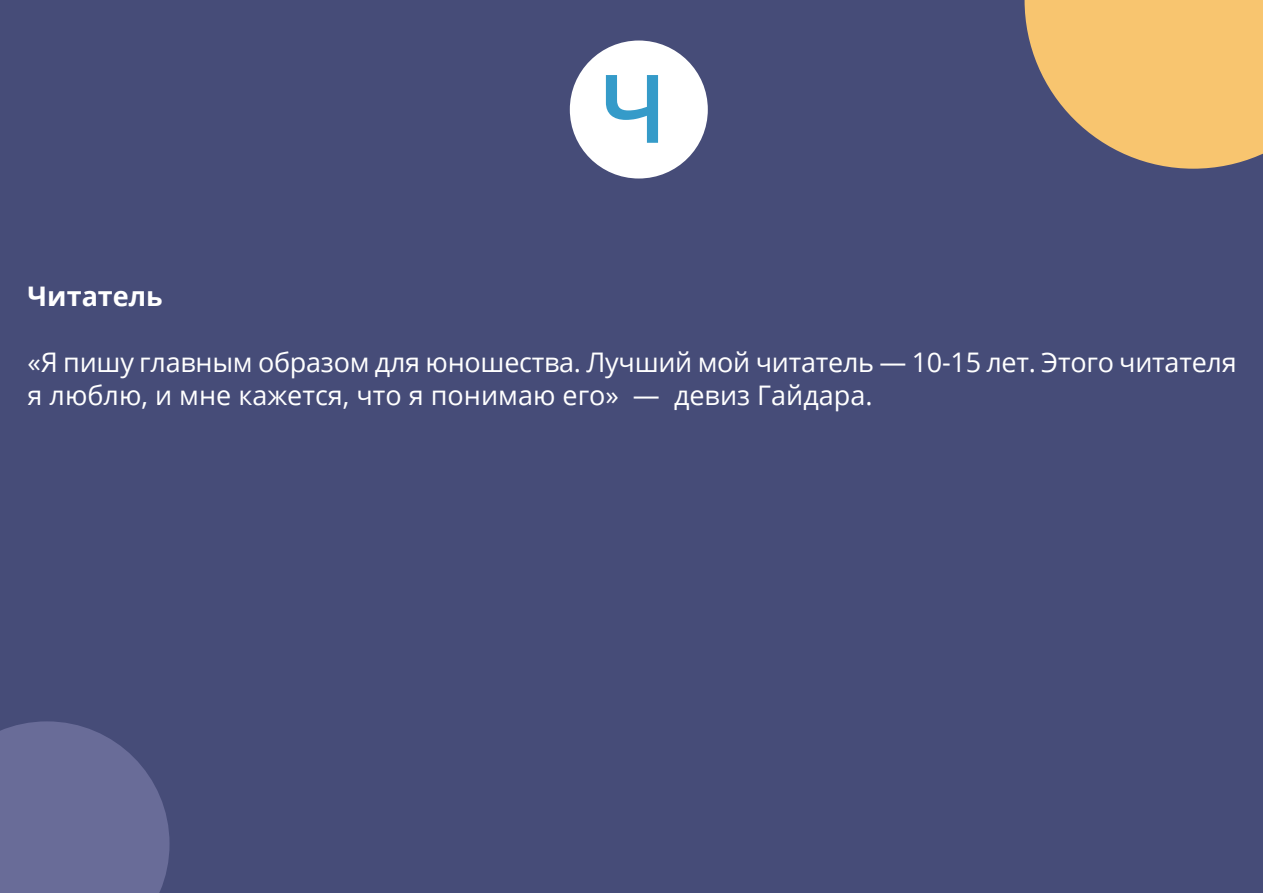
<style>
.page{position:relative;width:1263px;height:893px;background:#fff}
.page>*{position:absolute;margin:0;border:0;box-sizing:border-box;transform-origin:0 0}
.t1{font:600 94.95px "Open Sans";color:#359bc9}
.t2{font:27px/33px "Open Sans";letter-spacing:-.01em;color:#fff}
.t3{font:700 27px "Open Sans";color:#fff}
</style>
<div class="page">
<div style="left:1px;top:0;width:1262px;height:893px;background:#464c78"></div>
<div style="left:570px;top:41px;width:138px;height:138px;background:#fff;border-radius:50%"></div>
<svg style="left:1px;top:721px;width:169px;height:172px;background:#646793"></svg>
<svg style="left:1024px;top:0;width:239px;height:169px"></svg>
<p class="t3" style="left:28px;top:277px;width:137px">Читатель</p>
<h1 class="t1" style="left:599px;top:43px;width:69px">Ч</h1>
<p class="t2" style="left:28px;top:345px;width:1210px">«Я пишу главным образом для юношества. Лучший мой читатель — 10-15 лет. Этого читателя я люблю, и мне кажется, что я понимаю его» — девиз Гайдара.</p>
</div>
